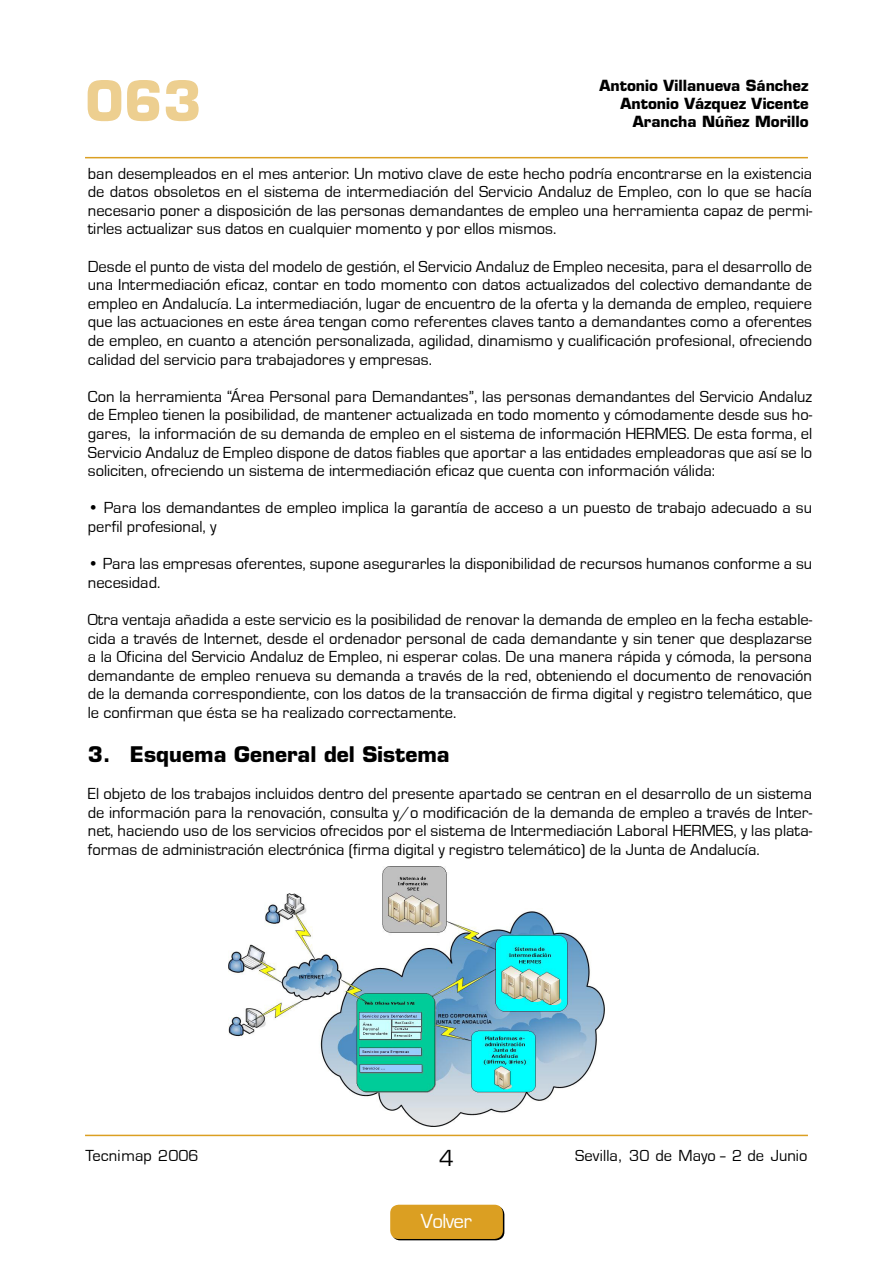
<style>
.page{position:relative;width:893px;height:1263px;background:#fff}
.page>*{position:absolute;margin:0;border:0;box-sizing:border-box;transform-origin:0 0}
.t1{font:700 54px "Eurostile";color:#edcf90}
.t2{font:24px "Eurostile";color:#000}
.t3{font:700 21px "Eurostile";color:#000}
.t4{font:21px "Eurostile";letter-spacing:-.03em;color:#fff}
.t5{font:16.5px/18.6px "Eurostile T";color:#000;text-align:justify}
.t6{font:16.5px "Eurostile";color:#000}
.t7{font:700 15px/18px "Eurostile";color:#000;text-align:right}
</style>
<div class="page">
<hr style="left:85px;top:1135px;width:723px;height:1px;background:#db9f22">
<div style="left:390px;top:1205px;width:114px;height:35px;background:#db9f22"></div>
<hr style="left:85px;top:157px;width:723px;height:1px;background:#db9f22">
<img style="left:229px;top:866px;width:376px;height:261px">
<h1 class="t1" style="left:85px;top:68px;width:118px">063</h1>
<p class="t7" style="left:599px;top:77px;width:211px">Antonio Villanueva Sánchez<br>Antonio Vázquez Vicente<br>Arancha Núñez Morillo</p>
<p class="t5" style="left:88px;top:164px;width:726px">ban desempleados en el mes anterior. Un motivo clave de este hecho podría encontrarse en la existencia de datos obsoletos en el sistema de intermediación del Servicio Andaluz de Empleo, con lo que se hacía necesario poner a disposición de las personas demandantes de empleo una herramienta capaz de permi&shy;tirles actualizar sus datos en cualquier momento y por ellos mismos.</p>
<p class="t5" style="left:88px;top:257px;width:726px">Desde el punto de vista del modelo de gestión, el Servicio Andaluz de Empleo necesita, para el desarrollo de una Intermediación eficaz, contar en todo momento con datos actualizados del colectivo demandante de empleo en Andalucía. La intermediación, lugar de encuentro de la oferta y la demanda de empleo, requiere que las actuaciones en este área tengan como referentes claves tanto a demandantes como a oferentes de empleo, en cuanto a atención personalizada, agilidad, dinamismo y cualificación profesional, ofreciendo calidad del servicio para trabajadores y empresas.</p>
<p class="t5" style="left:88px;top:387px;width:726px">Con la herramienta “Área Personal para Demandantes”, las personas demandantes del Servicio Andaluz de Empleo tienen la posibilidad, de mantener actualizada en todo momento y cómodamente desde sus ho&shy;gares, la información de su demanda de empleo en el sistema de información HERMES. De esta forma, el Servicio Andaluz de Empleo dispone de datos fiables que aportar a las entidades empleadoras que así se lo soliciten, ofreciendo un sistema de intermediación eficaz que cuenta con información válida:</p>
<p class="t5" style="left:88px;top:499px;width:726px">• Para los demandantes de empleo implica la garantía de acceso a un puesto de trabajo adecuado a su perfil profesional, y</p>
<p class="t5" style="left:88px;top:555px;width:726px">• Para las empresas oferentes, supone asegurarles la disponibilidad de recursos humanos conforme a su necesidad.</p>
<p class="t5" style="left:88px;top:611px;width:726px">Otra ventaja añadida a este servicio es la posibilidad de renovar la demanda de empleo en la fecha estable&shy;cida a través de Internet, desde el ordenador personal de cada demandante y sin tener que desplazarse a la Oficina del Servicio Andaluz de Empleo, ni esperar colas. De una manera rápida y cómoda, la persona demandante de empleo renueva su demanda a través de la red, obteniendo el documento de renovación de la demanda correspondiente, con los datos de la transacción de firma digital y registro telemático, que le confirman que ésta se ha realizado correctamente.</p>
<p class="t3" style="left:88px;top:741px;width:363px">3. Esquema General del Sistema</p>
<p class="t5" style="left:88px;top:785px;width:726px">El objeto de los trabajos incluidos dentro del presente apartado se centran en el desarrollo de un sistema de información para la renovación, consulta y/o modificación de la demanda de empleo a través de Inter&shy;net, haciendo uso de los servicios ofrecidos por el sistema de Intermediación Laboral HERMES, y las plata&shy;formas de administración electrónica (firma digital y registro telemático) de la Junta de Andalucía.</p>
<p class="t6" style="left:85px;top:1146px;width:115px">Tecnimap 2006</p>
<h2 class="t2" style="left:439px;top:1145px;width:16px">4</h2>
<p class="t5" style="left:575px;top:1146px;width:234px">Sevilla, 30 de Mayo - 2 de Junio</p>
<p class="t4" style="left:421px;top:1210px;width:52px">Volver</p>
</div>
